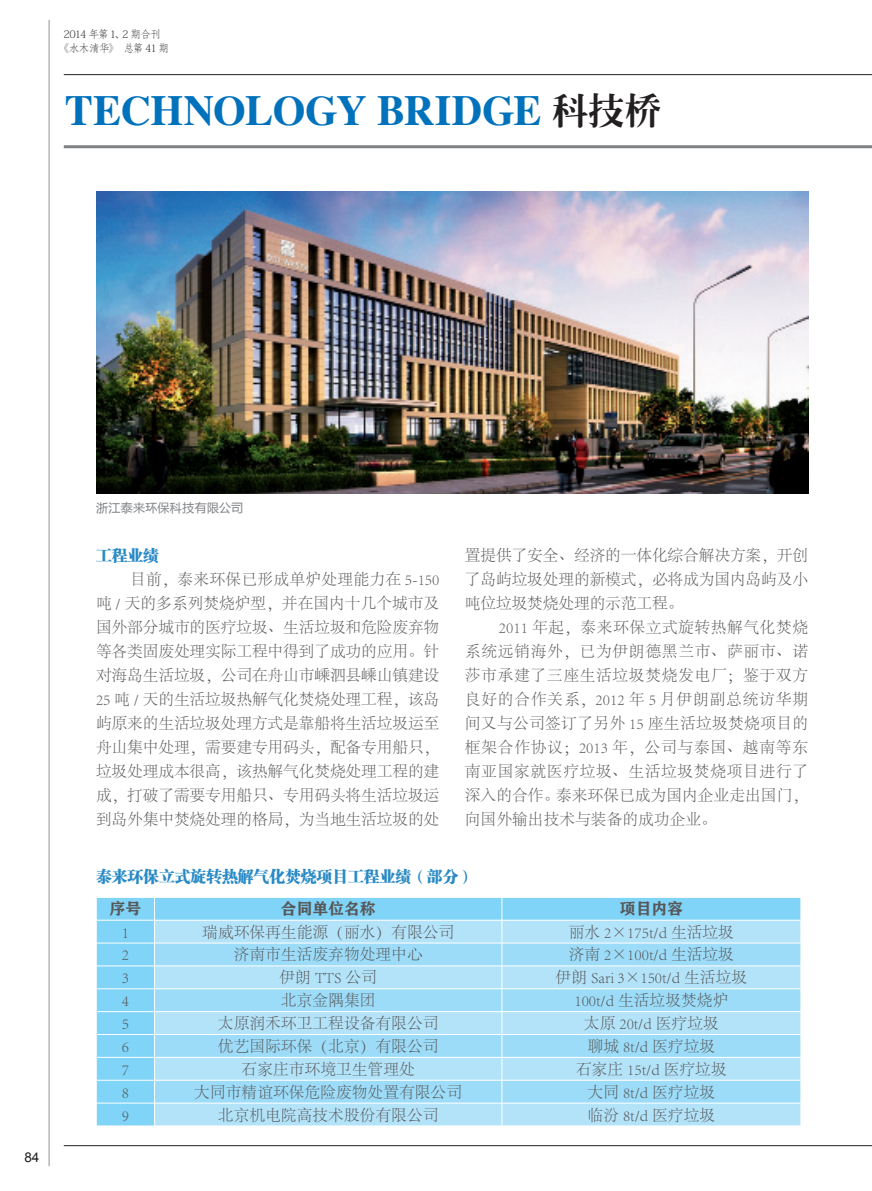
<style>
.page{position:relative;width:872px;height:1191px;background:#fff}
.page>*{position:absolute;margin:0;border:0;box-sizing:border-box;transform-origin:0 0}
.t1{font:42px "CT Lao Song SJ";letter-spacing:-.005em;color:#0071bb}
.正文字体{font:300 15.75px/24px "Adobe Song Std";color:#57585a;text-align:justify}
.正文字体-2{font:15.75px "FZCSJW GB1 0";color:#298ac5}
.正文字体-3{font:15.75px "FZCHSJW GB1 0";color:#57585a}
.t2{font:13.5px "Arial";color:#231f20}
.正文字体-4{font:12px "Microsoft Ya Hei";letter-spacing:.025em;color:#808285}
.t3{font:10.5px/13.5px "Adobe Fangsong Std";letter-spacing:-.06em;color:#3e3e3f;text-align:center}
.s1{font-size:36.15px;color:#231f20}
</style>
<div class="page">
<hr style="left:64px;top:74px;width:808px;height:1px;background:#231f20">
<hr style="left:64px;top:145px;width:808px;height:3px;background:#808285">
<hr style="left:64px;top:1145px;width:808px;height:1px;background:#231f20">
<hr style="left:49px;top:20px;width:1px;height:1146px;background:#231f20">
<div style="left:97px;top:898px;width:703px;height:227px;background:#80d4f7"></div>
<div style="left:155px;top:921px;width:645px;height:204px;background:#b3e3f9"></div>
<svg style="left:155px;top:943px;width:645px;height:159px;background:#a7dff8"></svg>
<hr style="left:96px;top:920px;width:59px;height:1px;background:#fff">
<hr style="left:96px;top:942px;width:59px;height:1px;background:#fff">
<hr style="left:96px;top:965px;width:59px;height:1px;background:#fff">
<hr style="left:96px;top:988px;width:59px;height:1px;background:#fff">
<hr style="left:96px;top:1011px;width:59px;height:1px;background:#fff">
<hr style="left:96px;top:1034px;width:59px;height:1px;background:#fff">
<hr style="left:96px;top:1057px;width:59px;height:1px;background:#fff">
<hr style="left:96px;top:1080px;width:59px;height:1px;background:#fff">
<hr style="left:96px;top:1102px;width:59px;height:1px;background:#fff">
<svg style="left:96px;top:898px;width:1px;height:227px"></svg>
<hr style="left:155px;top:920px;width:347px;height:1px;background:#fff">
<hr style="left:502px;top:920px;width:299px;height:1px;background:#fff">
<hr style="left:155px;top:942px;width:347px;height:1px;background:#fff">
<hr style="left:502px;top:942px;width:299px;height:1px;background:#fff">
<hr style="left:155px;top:965px;width:347px;height:1px;background:#fff">
<hr style="left:502px;top:965px;width:299px;height:1px;background:#fff">
<hr style="left:155px;top:988px;width:347px;height:1px;background:#fff">
<hr style="left:502px;top:988px;width:299px;height:1px;background:#fff">
<hr style="left:155px;top:1011px;width:347px;height:1px;background:#fff">
<hr style="left:502px;top:1011px;width:299px;height:1px;background:#fff">
<hr style="left:155px;top:1034px;width:347px;height:1px;background:#fff">
<hr style="left:502px;top:1034px;width:299px;height:1px;background:#fff">
<hr style="left:155px;top:1057px;width:347px;height:1px;background:#fff">
<hr style="left:502px;top:1057px;width:299px;height:1px;background:#fff">
<hr style="left:155px;top:1080px;width:347px;height:1px;background:#fff">
<hr style="left:502px;top:1080px;width:299px;height:1px;background:#fff">
<svg style="left:154px;top:897px;width:1px;height:228px"></svg>
<hr style="left:155px;top:1102px;width:347px;height:1px;background:#fff">
<hr style="left:502px;top:1102px;width:299px;height:1px;background:#fff">
<svg style="left:501px;top:897px;width:1px;height:228px"></svg>
<svg style="left:800px;top:898px;width:1px;height:227px"></svg>
<img style="left:96px;top:192px;width:712px;height:301px">
<p class="t3" style="left:58px;top:28px;width:112px">2014 年第 1、2 期合刊《水木清华》 总第 41 期</p>
<h1 class="t1" style="left:65px;top:89px;width:597px">TECHNOLOGY BRIDGE <span class="s1">科技桥</span></h1>
<p class="t2" style="left:24px;top:1148px;width:17px">84</p>
<p class="正文字体-4" style="left:96px;top:500px;width:149px">浙江泰来环保科技有限公司</p>
<p class="正文字体-2" style="left:96px;top:546px;width:64px">工程业绩</p>
<p class="正文字体" style="left:96px;top:568px;width:345px;text-indent:34px">目前，泰来环保已形成单炉处理能力在 5-150吨 / 天的多系列焚烧炉型，并在国内十几个城市及国外部分城市的医疗垃圾、生活垃圾和危险废弃物等各类固废处理实际工程中得到了成功的应用。针对海岛生活垃圾，公司在舟山市嵊泗县嵊山镇建设25 吨 / 天的生活垃圾热解气化焚烧处理工程，该岛屿原来的生活垃圾处理方式是靠船将生活垃圾运至舟山集中处理，需要建专用码头，配备专用船只，垃圾处理成本很高，该热解气化焚烧处理工程的建成，打破了需要专用船只、专用码头将生活垃圾运到岛外集中焚烧处理的格局，为当地生活垃圾的处</p>
<p class="正文字体" style="left:465px;top:544px;width:345px">置提供了安全、经济的一体化综合解决方案，开创了岛屿垃圾处理的新模式，必将成为国内岛屿及小吨位垃圾焚烧处理的示范工程。</p>
<p class="正文字体" style="left:465px;top:616px;width:345px;text-indent:34px">2011 年起，泰来环保立式旋转热解气化焚烧系统远销海外，已为伊朗德黑兰市、萨丽市、诺莎市承建了三座生活垃圾焚烧发电厂；鉴于双方良好的合作关系，2012 年 5 月伊朗副总统访华期间又与公司签订了另外 15 座生活垃圾焚烧项目的框架合作协议；2013 年，公司与泰国、越南等东南亚国家就医疗垃圾、生活垃圾焚烧项目进行了深入的合作。泰来环保已成为国内企业走出国门，向国外输出技术与装备的成功企业。</p>
<p class="正文字体-2" style="left:96px;top:867px;width:380px">泰来环保立式旋转热解气化焚烧项目工程业绩（部分）</p>
<p class="正文字体-3" style="left:110px;top:900px;width:33px">序号</p>
<p class="正文字体-3" style="left:281px;top:900px;width:96px">合同单位名称</p>
<p class="正文字体-3" style="left:620px;top:900px;width:64px">项目内容</p>
<p class="正文字体" style="left:122px;top:920px;width:9px">1</p>
<p class="正文字体" style="left:202px;top:920px;width:253px">瑞威环保再生能源（丽水）有限公司</p>
<p class="正文字体" style="left:569px;top:920px;width:167px">丽水 2×175t/d 生活垃圾</p>
<p class="正文字体" style="left:122px;top:943px;width:9px">2</p>
<p class="正文字体" style="left:234px;top:943px;width:190px">济南市生活废弃物处理中心</p>
<p class="正文字体" style="left:569px;top:943px;width:167px">济南 2×100t/d 生活垃圾</p>
<p class="正文字体" style="left:122px;top:966px;width:9px">3</p>
<p class="正文字体" style="left:279px;top:966px;width:99px">伊朗 TTS 公司</p>
<p class="正文字体" style="left:555px;top:966px;width:193px">伊朗 Sari 3×150t/d 生活垃圾</p>
<p class="正文字体" style="left:122px;top:989px;width:9px">4</p>
<p class="正文字体" style="left:281px;top:989px;width:96px">北京金隅集团</p>
<p class="正文字体" style="left:574px;top:989px;width:155px">100t/d 生活垃圾焚烧炉</p>
<p class="正文字体" style="left:122px;top:1012px;width:9px">5</p>
<p class="正文字体" style="left:218px;top:1012px;width:222px">太原润禾环卫工程设备有限公司</p>
<p class="正文字体" style="left:584px;top:1012px;width:136px">太原 20t/d 医疗垃圾</p>
<p class="正文字体" style="left:122px;top:1034px;width:9px">6</p>
<p class="正文字体" style="left:218px;top:1034px;width:222px">优艺国际环保（北京）有限公司</p>
<p class="正文字体" style="left:587px;top:1034px;width:129px">聊城 8t/d 医疗垃圾</p>
<p class="正文字体" style="left:122px;top:1057px;width:9px">7</p>
<p class="正文字体" style="left:241px;top:1057px;width:175px">石家庄市环境卫生管理处</p>
<p class="正文字体" style="left:576px;top:1057px;width:152px">石家庄 15t/d 医疗垃圾</p>
<p class="正文字体" style="left:122px;top:1080px;width:9px">8</p>
<p class="正文字体" style="left:194px;top:1080px;width:269px">大同市精谊环保危险废物处置有限公司</p>
<p class="正文字体" style="left:587px;top:1080px;width:129px">大同 8t/d 医疗垃圾</p>
<p class="正文字体" style="left:122px;top:1103px;width:9px">9</p>
<p class="正文字体" style="left:218px;top:1103px;width:222px">北京机电院高技术股份有限公司</p>
<p class="正文字体" style="left:587px;top:1103px;width:129px">临汾 8t/d 医疗垃圾</p>
</div>
